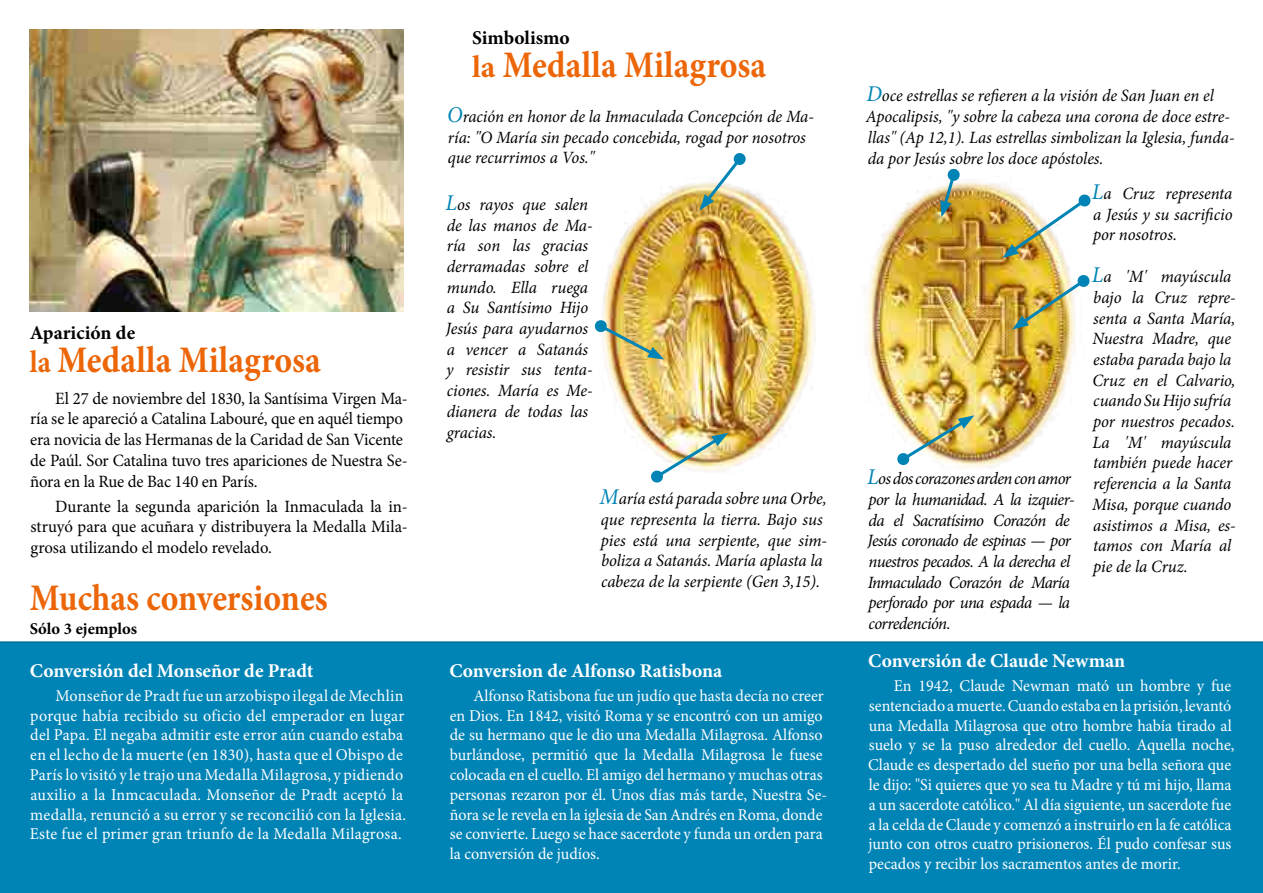
<style>
.page{position:relative;width:1263px;height:893px;background:#fff}
.page>*{position:absolute;margin:0;border:0;box-sizing:border-box;transform-origin:0 0}
.t1{font:700 37.5px "Minion Pro";color:#ec6608;scale:.9 1}
.t2{font:700 19.5px "Minion Pro";color:#fff}
.t3{font:700 19.5px "Minion Pro";color:#000}
.t4{font:italic 17.25px/20.7px "Minion Pro";letter-spacing:-.01em;color:#000}
.t5{font:17.25px/20.7px "Minion Pro";letter-spacing:-.01em;color:#000}
.t6{font:italic 17.25px/20.7px "Minion Pro";letter-spacing:-.035em;color:#000}
.t7{font:16.5px/19.8px "Minion Pro";color:#fff}
.t8{font:16.5px/19.8px "Minion Pro";letter-spacing:.02em;color:#fff}
.t9{font:700 16.5px "Minion Pro";color:#000}
.s1{font-size:31.5px}
.s2{font-size:22.5px;color:#0084b6}
</style>
<div class="page">
<div style="left:0;top:641px;width:1263px;height:252px;background:#0084b6"></div>
<img style="left:866px;top:181px;width:209px;height:288px">
<img style="left:602px;top:183px;width:214px;height:285px">
<img style="left:1012px;top:274px;width:78px;height:56px">
<img style="left:1002px;top:194px;width:89px;height:64px">
<svg style="left:940px;top:168px;width:20px;height:49px"></svg>
<img style="left:897px;top:415px;width:77px;height:51px">
<img style="left:650px;top:433px;width:78px;height:50px">
<img style="left:594px;top:319px;width:70px;height:41px">
<svg style="left:699px;top:155px;width:45px;height:55px"></svg>
<div style="left:734px;top:153px;width:12px;height:12px;background:#0084b6;border-radius:50%"></div>
<img style="left:30px;top:29px;width:374px;height:283px">
<p class="t3" style="left:30px;top:319px;width:107px">Aparición de</p>
<h1 class="t1" style="left:30px;top:333px;width:325px"><span class="s1">la</span> Medalla Milagrosa</h1>
<p class="t5" style="left:30px;top:388px;width:379px;text-indent:25px">El 27 de noviembre del 1830, la Santísima Virgen Ma&shy;ría se le apareció a Catalina Labouré, que en aquél tiempo era novicia de las Hermanas de la Caridad de San Vicente de Paúl. Sor Catalina tuvo tres apariciones de Nuestra Se&shy;ñora en la Rue de Bac 140 en París.</p>
<p class="t5" style="left:30px;top:496px;width:379px;text-align:justify;text-indent:25px">Durante la segunda aparición la Inmaculada la in&shy;struyó para que acuñara y distribuyera la Medalla Mila&shy;grosa utilizando el modelo revelado.</p>
<h1 class="t1" style="left:30px;top:572px;width:333px">Muchas conversiones</h1>
<p class="t9" style="left:30px;top:617px;width:109px">Sólo 3 ejemplos</p>
<p class="t2" style="left:30px;top:657px;width:285px">Conversión del Monseñor de Pradt</p>
<p class="t8" style="left:30px;top:686px;width:378px;text-indent:26px">Monseñor de Pradt fue un arzobispo ilegal de Mechlin porque había recibido su oficio del emperador en lugar del Papa. El negaba admitir este error aún cuando estaba en el lecho de la muerte (en 1830), hasta que el Obispo de París lo visitó y le trajo una Medalla Milagrosa, y pidiendo auxilio a la Inmcaculada. Monseñor de Pradt aceptó la medalla, renunció a su error y se reconcilió con la Iglesia.<br>Este fue el primer gran triunfo de la Medalla Milagrosa.</p>
<p class="t3" style="left:472px;top:24px;width:99px">Simbolismo</p>
<h1 class="t1" style="left:472px;top:39px;width:328px"><span class="s1">la</span> Medalla Milagrosa</h1>
<p class="t4" style="left:447px;top:106px;width:368px"><span class="s2">O</span>ración en honor de la Inmaculada Concepción de Ma&shy;ría: "O María sin pecado concebida, rogad por nosotros que recurrimos a Vos."</p>
<p class="t4" style="left:445px;top:194px;width:149px"><span class="s2">L</span>os rayos que salen de las manos de Ma&shy;ría son las gracias derramadas sobre el mundo. Ella ruega a Su Santísimo Hijo<br>Jesús para ayudarnos a vencer a Satanás y resistir sus tenta&shy;ciones. María es Me&shy;dianera de todas las gracias.</p>
<p class="t4" style="left:600px;top:488px;width:229px"><span class="s2">M</span>aría está parada sobre una Orbe, que representa la tierra. Bajo sus pies está una serpiente, que sim&shy;boliza a Satanás. María aplasta la cabeza de la serpiente (Gen 3,15).</p>
<p class="t2" style="left:449px;top:657px;width:274px">Conversion de Alfonso Ratisbona</p>
<p class="t7" style="left:450px;top:686px;width:379px;text-indent:24px">Alfonso Ratisbona fue un judío que hasta decía no creer en Dios. En 1842, visitó Roma y se encontró con un amigo de su hermano que le dio una Medalla Milagrosa. Alfonso burlándose, permitió que la Medalla Milagrosa le fuese colocada en el cuello. El amigo del hermano y muchas otras personas rezaron por él. Unos días más tarde, Nuestra Se&shy;ñora se le revela en la iglesia de San Andrés en Roma, donde se convierte. Luego se hace sacerdote y funda un orden para la conversión de judíos.</p>
<p class="t4" style="left:866px;top:86px;width:370px"><span class="s2">D</span>oce estrellas se refieren a la visión de San Juan en el Apocalipsis, "y sobre la cabeza una corona de doce estre&shy;llas" (Ap 12,1). Las estrellas simbolizan la Iglesia, funda&shy;da por Jesús sobre los doce apóstoles.</p>
<p class="t4" style="left:1092px;top:183px;width:142px;text-align:justify"><span class="s2">L</span>a Cruz representa a Jesús y su sacrificio por nosotros.</p>
<p class="t4" style="left:1092px;top:266px;width:145px"><span class="s2">L</span>a 'M' mayúscula bajo la Cruz repre&shy;senta a Santa María,<br>Nuestra Madre, que estaba parada bajo la<br>Cruz en el Calvario, cuando Su Hijo sufría por nuestros pecados.<br>La 'M' mayúscula también puede hacer referencia a la Santa<br>Misa, porque cuando asistimos a Misa, es&shy;tamos con María al pie de la Cruz.</p>
<p class="t6" style="left:867px;top:468px;width:209px"><span class="s2">L</span>os dos corazones arden con amor por la humanidad. A la izquier&shy;da el Sacratísimo Corazón de<br>Jesús coronado de espinas — por nuestros pecados. A la derecha el<br>Inmaculado Corazón de María perforado por una espada — la corredención.</p>
<p class="t2" style="left:868px;top:647px;width:258px">Conversión de Claude Newman</p>
<p class="t7" style="left:868px;top:676px;width:368px;text-indent:26px">En 1942, Claude Newman mató un hombre y fue sentenciado a muerte. Cuando estaba en la prisión, levantó una Medalla Milagrosa que otro hombre había tirado al suelo y se la puso alrededor del cuello. Aquella noche, Claude es despertado del sueño por una bella señora que le dijo: "Si quieres que yo sea tu Madre y tú mi hijo, llama a un sacerdote católico." Al día siguiente, un sacerdote fue a la celda de Claude y comenzó a instruirlo en la fe católica junto con otros cuatro prisioneros. Él pudo confesar sus pecados y recibir los sacramentos antes de morir.</p>
</div>
